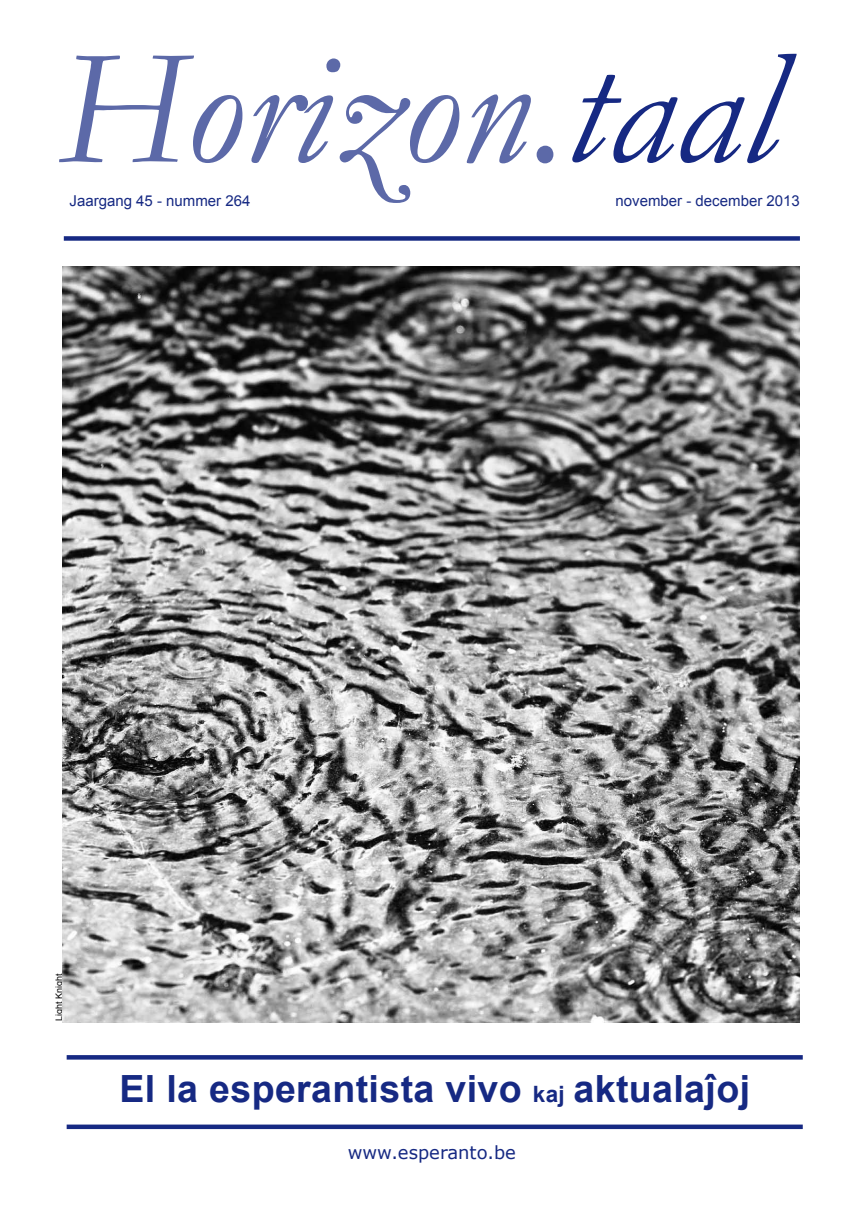
<style>
.page{position:relative;width:851px;height:1212px;background:#fff}
.page>*{position:absolute;margin:0;border:0;box-sizing:border-box;transform-origin:0 0}
.t1{font:700 37.5px "Arial";letter-spacing:.01em;color:#162983}
.t2{font:18px "Verdana";color:#162983}
.t3{font:15px "Arial";color:#162983}
.t4{font:9px "Arial";color:#000}
.s1{font-size:22.5px}
</style>
<div class="page">
<svg style="left:59px;top:56px;width:494px;height:147px"></svg>
<svg style="left:572px;top:54px;width:224px;height:109px"></svg>
<div style="left:64px;top:236px;width:735px;height:5px;background:#162983"></div>
<svg style="left:67px;top:1055px;width:735px;height:4px;background:#1c2e86"></svg>
<div style="left:67px;top:1124px;width:735px;height:5px;background:#162983"></div>
<img style="left:62px;top:266px;width:737px;height:756px">
<p class="t3" style="left:69px;top:191px;width:182px">Jaargang 45 - nummer 264</p>
<p class="t3" style="left:615px;top:191px;width:186px">november - december 2013</p>
<p class="t4" style="left:53px;top:1020px;width:49px;rotate:-90deg">Light Knight</p>
<h1 class="t1" style="left:119px;top:1064px;width:632px">El la esperantista vivo <span class="s1">kaj</span> aktualaĵoj</h1>
<p class="t2" style="left:348px;top:1140px;width:170px">www.esperanto.be</p>
</div>
